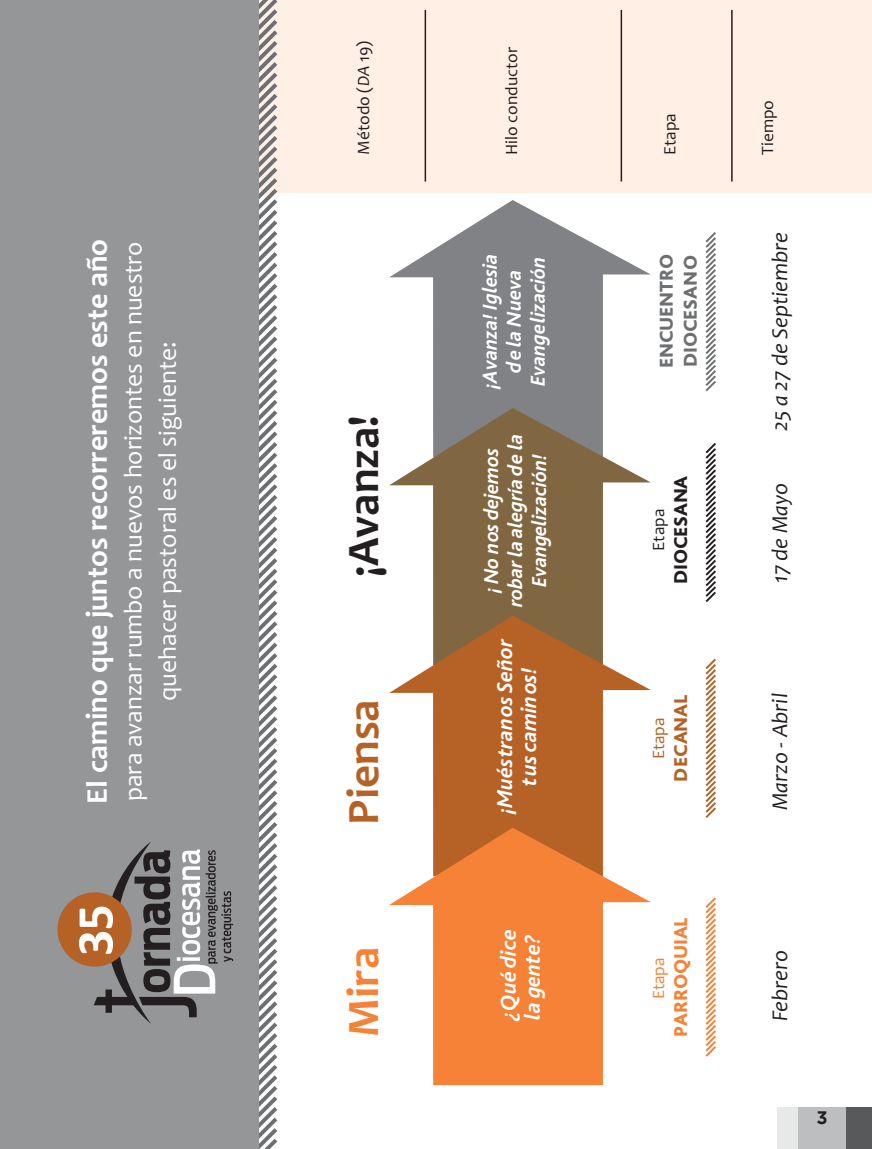
<style>
.page{position:relative;width:872px;height:1149px;background:#fff}
.page>*{position:absolute;margin:0;border:0;box-sizing:border-box;transform-origin:0 0}
.t1{font:700 52.05px "Calibri";color:#fff}
.t2{font:700 45px "Candara";color:#231f20}
.t3{font:700 45px "Candara";color:#b66125}
.t4{font:700 45px "Candara";color:#f58236}
.t5{font:700 30px "Candara";color:#fff}
.t6{font:25.5px/34.5px "Candara";color:#fff;text-align:center}
.t7{font:italic 700 22.5px/24px "Bliss Pro";color:#fff;text-align:center}
.t8{font:italic 22.5px "Candara";color:#231f20}
.t9{font:italic 700 21px/24px "Bliss Pro";letter-spacing:-.01em;color:#fff;text-align:center}
.t10{font:800 19.5px/24px "Bliss Pro";letter-spacing:-.01em;color:#6d6f71}
.t11{font:800 19.5px "Bliss Pro";letter-spacing:-.01em;color:#f58236}
.t12{font:800 19.5px "Bliss Pro";letter-spacing:-.01em;color:#231f20}
.t13{font:800 19.5px "Bliss Pro";color:#b66125}
.t14{font:700 18px "Gotham";color:#231f20}
.t15{font:17.25px "Candara";color:#231f20}
.t16{font:17.25px "Candara";color:#f58236}
.t17{font:17.25px "Candara";color:#b66125}
.s1{font-style:italic}
</style>
<div class="page">
<div style="left:777px;top:1107px;width:95px;height:41px;background:#e7e8e8"></div>
<div style="left:798px;top:1107px;width:74px;height:41px;background:#bcbec0"></div>
<div style="left:845px;top:1107px;width:27px;height:41px;background:#58595b"></div>
<div style="left:255px;top:0;width:617px;height:192px;background:#ffefe4"></div>
<svg style="left:389px;top:200px;width:262px;height:208px;fill:#808285"></svg>
<svg style="left:389px;top:408px;width:262px;height:207px;fill:#806742"></svg>
<svg style="left:389px;top:615px;width:262px;height:212px;fill:#b66125"></svg>
<svg style="left:389px;top:827px;width:262px;height:257px;fill:#f58236"></svg>
<svg style="left:705px;top:897px;width:11px;height:160px"></svg>
<svg style="left:705px;top:658px;width:11px;height:160px"></svg>
<svg style="left:705px;top:443px;width:11px;height:159px"></svg>
<svg style="left:705px;top:232px;width:11px;height:159px"></svg>
<svg style="left:258px;top:0;width:23px;height:1148px"></svg>
<div style="left:0;top:0;width:258px;height:1148px;background:#949698"></div>
<svg style="left:94px;top:841px;width:139px;height:182px"></svg>
<div style="left:57px;top:892px;width:75px;height:74px;background:#b66125;border-radius:50%"></div>
<hr style="left:424px;top:10px;width:2px;height:171px;background:#231f20">
<hr style="left:620px;top:10px;width:2px;height:171px;background:#231f20">
<hr style="left:731px;top:10px;width:1px;height:171px;background:#231f20">
<h3 class="t5" style="left:78px;top:803px;width:565px;rotate:-90deg">El camino que juntos recorreremos este año</h3>
<p class="t6" style="left:116px;top:801px;width:561px;rotate:-90deg">para avanzar rumbo a nuevos horizontes en nuestro quehacer pastoral es el siguiente:</p>
<h1 class="t1" style="left:62px;top:955px;width:53px;rotate:-90deg">35</h1>
<p class="t15" style="left:352px;top:155px;width:116px;rotate:-90deg">Método (<span class="s1">DA</span> 19)</p>
<p class="t15" style="left:501px;top:155px;width:109px;rotate:-90deg">Hilo conductor</p>
<h2 class="t2" style="left:335px;top:576px;width:163px;rotate:-90deg">¡Avanza!</h2>
<h2 class="t3" style="left:335px;top:824px;width:126px;rotate:-90deg">Piensa</h2>
<h2 class="t4" style="left:335px;top:1036px;width:91px;rotate:-90deg">Mira</h2>
<p class="t9" style="left:477px;top:389px;width:137px;rotate:-90deg">¡Avanza! Iglesia de la Nueva<br>Evangelización</p>
<p class="t9" style="left:478px;top:606px;width:174px;rotate:-90deg">¡ No nos dejemos robar la alegría de la<br>Evangelización!</p>
<p class="t7" style="left:492px;top:814px;width:178px;rotate:-90deg">¡Muéstranos Señor tus caminos!</p>
<p class="t7" style="left:496px;top:1020px;width:93px;text-align:left;rotate:-90deg">¿Qué dice la gente?</p>
<p class="t15" style="left:659px;top:155px;width:43px;rotate:-90deg">Etapa</p>
<p class="t10" style="left:654px;top:368px;width:116px;rotate:-90deg">Encuentro<br>Diocesano</p>
<p class="t12" style="left:668px;top:583px;width:110px;rotate:-90deg">Diocesana</p>
<p class="t15" style="left:648px;top:550px;width:43px;rotate:-90deg">Etapa</p>
<p class="t13" style="left:668px;top:781px;width:88px;rotate:-90deg">DECANAL</p>
<p class="t17" style="left:648px;top:759px;width:43px;rotate:-90deg">Etapa</p>
<p class="t11" style="left:668px;top:1036px;width:119px;rotate:-90deg">parroquial</p>
<p class="t16" style="left:648px;top:998px;width:43px;rotate:-90deg">Etapa</p>
<p class="t15" style="left:756px;top:155px;width:56px;rotate:-90deg">Tiempo</p>
<p class="t8" style="left:765px;top:431px;width:201px;rotate:-90deg">25 a 27 de Septiembre</p>
<p class="t8" style="left:765px;top:583px;width:102px;rotate:-90deg">17 de Mayo</p>
<p class="t8" style="left:765px;top:810px;width:118px;rotate:-90deg">Marzo - Abril</p>
<p class="t8" style="left:765px;top:1021px;width:73px;rotate:-90deg">Febrero</p>
<p class="t14" style="left:816px;top:1107px;width:13px">3</p>
</div>
